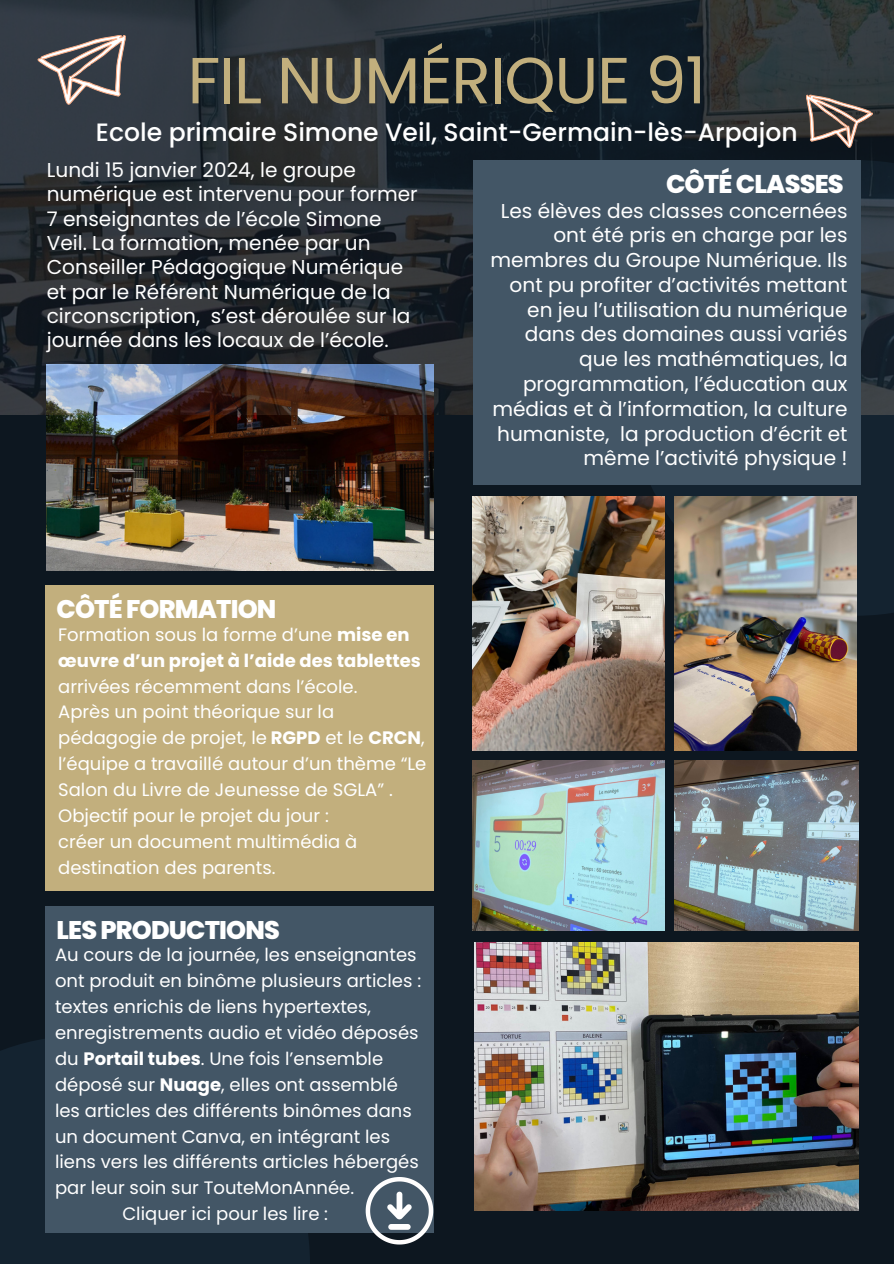
<style>
.page{position:relative;width:894px;height:1264px;background:#fff}
.page>*{position:absolute;margin:0;border:0;box-sizing:border-box;transform-origin:0 0}
.t1{font:65.1px "Poppins";letter-spacing:-.02em;color:#c2af7d}
.t2{font:800 25.65px "Poppins";letter-spacing:-.035em;color:#fff}
.t3{font:800 25.5px "Poppins";letter-spacing:-.035em;color:#fff}
.t4{font:500 25.05px "Poppins";color:#fff}
.t5{font:20.1px/24.8px "Poppins";color:#fff}
.t6{font:18px/25.8px "Poppins";color:#fff}
.s1{font-weight:700}
</style>
<div class="page">
<div style="left:0;top:0;width:893px;height:1263px;background:#0d1720"></div>
<div style="left:0;top:1035px;width:310px;height:228px;background:#142330"></div>
<svg style="left:628px;top:414px;width:265px;height:201px;fill:#142330"></svg>
<img style="left:674px;top:496px;width:182px;height:254px">
<img style="left:46px;top:414px;width:387px;height:156px">
<img style="left:0;top:0;width:893px;height:414px">
<div style="left:46px;top:906px;width:388px;height:326px;background:#435666"></div>
<div style="left:46px;top:585px;width:388px;height:305px;background:#c2af7d"></div>
<div style="left:472px;top:160px;width:387px;height:324px;background:#435666"></div>
<svg style="left:38px;top:35px;width:87px;height:70px;background:#6c686a"></svg>
<svg style="left:806px;top:95px;width:66px;height:53px"></svg>
<img style="left:472px;top:760px;width:192px;height:170px">
<img style="left:472px;top:496px;width:192px;height:254px">
<img style="left:474px;top:942px;width:384px;height:268px">
<img style="left:674px;top:760px;width:183px;height:170px">
<svg style="left:365px;top:1177px;width:68px;height:67px"></svg>
<p class="t1" style="left:187px;top:35px;width:520px">FIL NUMÉRIQUE 91</p>
<p class="t4" style="left:96px;top:115px;width:703px">Ecole primaire Simone Veil, Saint-Germain-lès-Arpajon</p>
<p class="t5" style="left:47px;top:158px;width:372px;line-height:24.3px">Lundi 15 janvier 2024, le groupe numérique est intervenu pour former 7 enseignantes de l’école Simone Veil. La formation, menée par un Conseiller Pédagogique Numérique et par le Référent Numérique de la circonscription, s’est déroulée sur la journée dans les locaux de l’école.</p>
<p class="t2" style="left:665px;top:166px;width:179px">CÔTÉ CLASSES</p>
<p class="t5" style="left:490px;top:198px;width:358px;text-align:right">Les élèves des classes concernées ont été pris en charge par les membres du Groupe Numérique. Ils ont pu profiter d’activités mettant en jeu l’utilisation du numérique dans des domaines aussi variés que les mathématiques, la programmation, l’éducation aux médias et à l’information, la culture humaniste, la production d’écrit et même l’activité physique !</p>
<p class="t3" style="left:57px;top:591px;width:221px">CÔTÉ FORMATION</p>
<p class="t6" style="left:58px;top:621px;width:364px">Formation sous la forme d’une <span class="s1">mise en œuvre d’un projet à l’aide des tablettes </span>arrivées récemment dans l’école.</p>
<p class="t6" style="left:58px;top:699px;width:369px">Après un point théorique sur la pédagogie de projet, le <span class="s1">RGPD</span> et le <span class="s1">CRCN</span>, l’équipe a travaillé autour d’un thème “Le Salon du Livre de Jeunesse de SGLA” .</p>
<p class="t6" style="left:58px;top:802px;width:272px">Objectif pour le projet du jour :</p>
<p class="t6" style="left:58px;top:828px;width:300px">créer un document multimédia à destination des parents.</p>
<p class="t3" style="left:57px;top:912px;width:225px">LES PRODUCTIONS</p>
<p class="t6" style="left:55px;top:942px;width:367px">Au cours de la journée, les enseignantes ont produit en binôme plusieurs articles : textes enrichis de liens hypertextes, enregistrements audio et vidéo déposés du <span class="s1">Portail tubes</span>. Une fois l’ensemble déposé sur <span class="s1">Nuage</span>, elles ont assemblé les articles des différents binômes dans un document Canva, en intégrant les liens vers les différents articles hébergés par leur soin sur TouteMonAnnée.</p>
<p class="t6" style="left:122px;top:1200px;width:207px">Cliquer ici pour les lire :</p>
</div>
